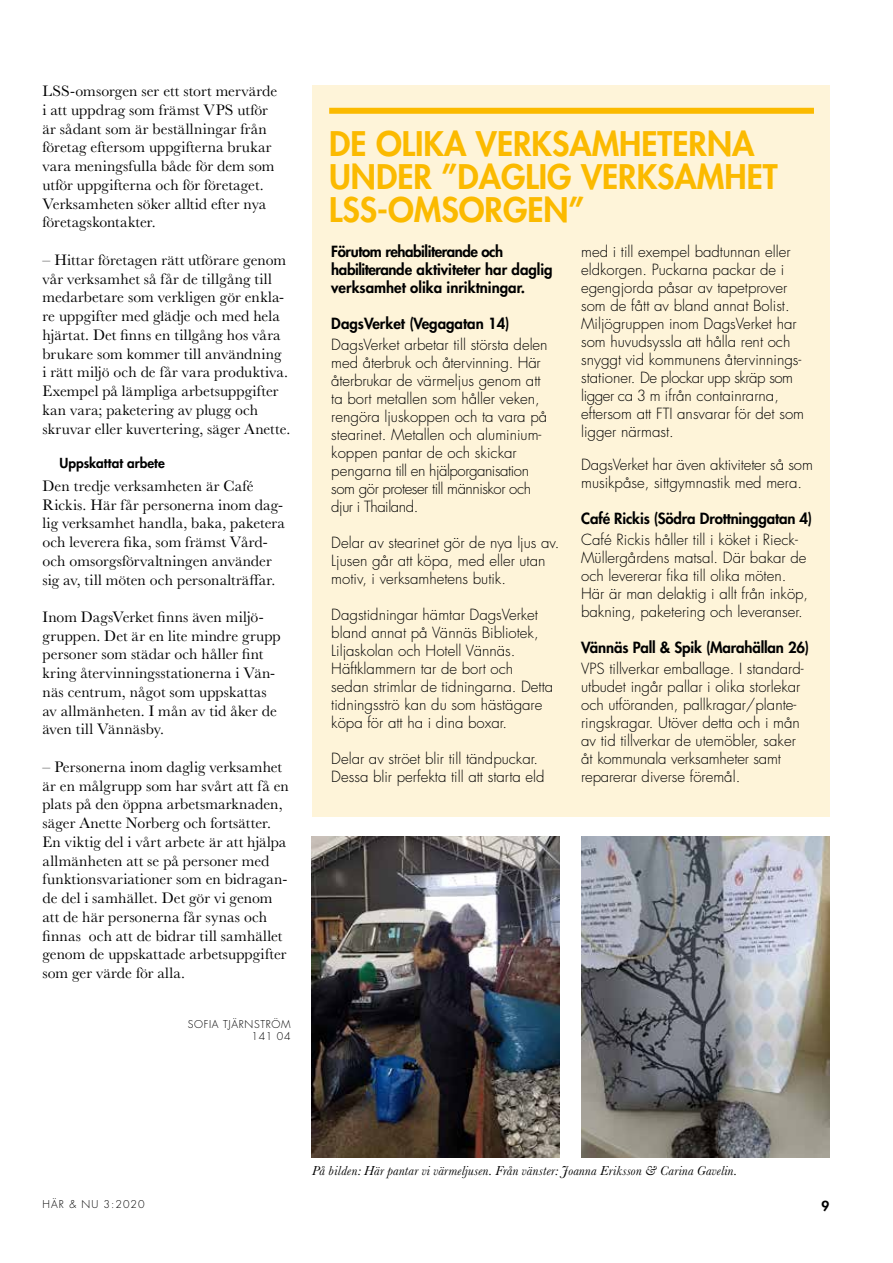
<style>
.page{position:relative;width:893px;height:1263px;background:#fff}
.page>*{position:absolute;margin:0;border:0;box-sizing:border-box;transform-origin:0 0}
.t1{font:800 33px/33px "Futura Std";color:#fbba00}
.t2{font:15.75px/18.8px "Baskerville MT Std";letter-spacing:.005em;color:#000}
.t3{font:300 15px/18px "Futura Std";color:#000}
.t4{font:800 15px/18px "Futura Std";letter-spacing:-.01em;color:#000}
.t5{font:italic 13.5px "Baskerville MT Std";letter-spacing:.015em;color:#000}
.t6{font:800 13.5px "Futura Std";letter-spacing:.005em;color:#000}
.t7{font:300 10.5px/12px "Futura Std";letter-spacing:.06em;color:#000;text-align:right}
.t8{font:300 10.5px "Futura Std";letter-spacing:.1em;color:#000}
</style>
<div class="page">
<div style="left:312px;top:85px;width:517px;height:732px;background:#fef4d9"></div>
<img style="left:581px;top:836px;width:248px;height:321px">
<img style="left:312px;top:836px;width:248px;height:321px">
<div style="left:329px;top:108px;width:485px;height:6px;background:#fbba00"></div>
<p class="t2" style="left:43px;top:82px;width:236px">LSS-omsorgen ser ett stort mervärde i att uppdrag som främst VPS utför är sådant som är beställningar från företag eftersom uppgifterna brukar vara meningsfulla både för dem som utför uppgifterna och för företaget.<br>Verksamheten söker alltid efter nya företagskontakter.</p>
<p class="t2" style="left:43px;top:250px;width:250px">– Hittar företagen rätt utförare genom vår verksamhet så får de tillgång till medarbetare som verkligen gör enkla&shy;re uppgifter med glädje och med hela hjärtat. Det finns en tillgång hos våra brukare som kommer till användning<br>i rätt miljö och de får vara produktiva.<br>Exempel på lämpliga arbetsuppgifter kan vara; paketering av plugg och skruvar eller kuvertering, säger Anette.</p>
<p class="t6" style="left:60px;top:454px;width:107px">Uppskattat arbete</p>
<p class="t2" style="left:43px;top:476px;width:244px">Den tredje verksamheten är Café Rickis. Här får personerna inom dag&shy;lig verksamhet handla, baka, paketera och leverera fika, som främst Vård&shy;och omsorgsförvaltningen använder sig av, till möten och personalträffar.</p>
<p class="t2" style="left:43px;top:607px;width:240px">Inom DagsVerket finns även miljö&shy;gruppen. Det är en lite mindre grupp personer som städar och håller fint kring återvinningsstationerna i Vän&shy;näs centrum, något som uppskattas av allmänheten. I mån av tid åker de även till Vännäsby.</p>
<p class="t2" style="left:43px;top:757px;width:248px">– Personerna inom daglig verksamhet är en målgrupp som har svårt att få en plats på den öppna arbetsmarknaden, säger Anette Norberg och fortsätter.<br>En viktig del i vårt arbete är att hjälpa allmänheten att se på personer med funktionsvariationer som en bidragan&shy;de del i samhället. Det gör vi genom att de här personerna får synas och finnas och att de bidrar till samhället genom de uppskattade arbetsuppgifter som ger värde för alla.</p>
<p class="t7" style="left:188px;top:1018px;width:104px">SOFIA TJÄRNSTRÖM<br>141 04</p>
<h1 class="t1" style="left:329px;top:128px;width:450px">DE OLIKA VERKSAMHETERNA<br>UNDER ”DAGLIG VERKSAMHET<br>LSS-OMSORGEN”</h1>
<p class="t4" style="left:331px;top:243px;width:223px">Förutom rehabiliterande och habiliterande aktiviteter har daglig verksamhet olika inriktningar.</p>
<p class="t4" style="left:331px;top:315px;width:180px">DagsVerket (Vegagatan 14)</p>
<p class="t3" style="left:331px;top:336px;width:218px">DagsVerket arbetar till största delen med återbruk och återvinning. Här återbrukar de värmeljus genom att ta bort metallen som håller veken, rengöra ljuskoppen och ta vara på stearinet. Metallen och aluminium&shy;koppen pantar de och skickar pengarna till en hjälporganisation som gör proteser till människor och djur i Thailand.</p>
<p class="t3" style="left:331px;top:534px;width:230px">Delar av stearinet gör de nya ljus av.<br>Ljusen går att köpa, med eller utan motiv, i verksamhetens butik.</p>
<p class="t3" style="left:331px;top:606px;width:223px">Dagstidningar hämtar DagsVerket bland annat på Vännäs Bibliotek,<br>Liljaskolan och Hotell Vännäs.<br>Häftklammern tar de bort och sedan strimlar de tidningarna. Detta tidningsströ kan du som hästägare köpa för att ha i dina boxar.</p>
<p class="t3" style="left:331px;top:750px;width:215px">Delar av ströet blir till tändpuckar.<br>Dessa blir perfekta till att starta eld</p>
<p class="t3" style="left:581px;top:243px;width:224px">med i till exempel badtunnan eller eldkorgen. Puckarna packar de i egengjorda påsar av tapetprover som de fått av bland annat Bolist.<br>Miljögruppen inom DagsVerket har som huvudsyssla att hålla rent och snyggt vid kommunens återvinnings&shy;stationer. De plockar upp skräp som ligger ca 3 m ifrån containrarna, eftersom att FTI ansvarar för det som ligger närmast.</p>
<p class="t3" style="left:581px;top:456px;width:233px">DagsVerket har även aktiviteter så som musikpåse, sittgymnastik med mera.</p>
<p class="t4" style="left:581px;top:510px;width:232px">Café Rickis (Södra Drottninggatan 4)</p>
<p class="t3" style="left:581px;top:531px;width:229px">Café Rickis håller till i köket i Rieck-Müllergårdens matsal. Där bakar de och levererar fika till olika möten.<br>Här är man delaktig i allt från inköp, bakning, paketering och leveranser.</p>
<p class="t4" style="left:581px;top:639px;width:229px">Vännäs Pall &amp; Spik (Marahällan 26)</p>
<p class="t3" style="left:581px;top:660px;width:224px">VPS tillverkar emballage. I standard&shy;utbudet ingår pallar i olika storlekar och utföranden, pallkragar/plante&shy;ringskragar. Utöver detta och i mån av tid tillverkar de utemöbler, saker åt kommunala verksamheter samt reparerar diverse föremål.</p>
<p class="t5" style="left:312px;top:1163px;width:426px">På bilden: Här pantar vi värmeljusen. Från vänster: Joanna Eriksson &amp; Carina Gavelin.</p>
<p class="t8" style="left:43px;top:1198px;width:104px">HÄR &amp; NU 3:2020</p>
<p class="t6" style="left:821px;top:1197px;width:9px">9</p>
</div>
